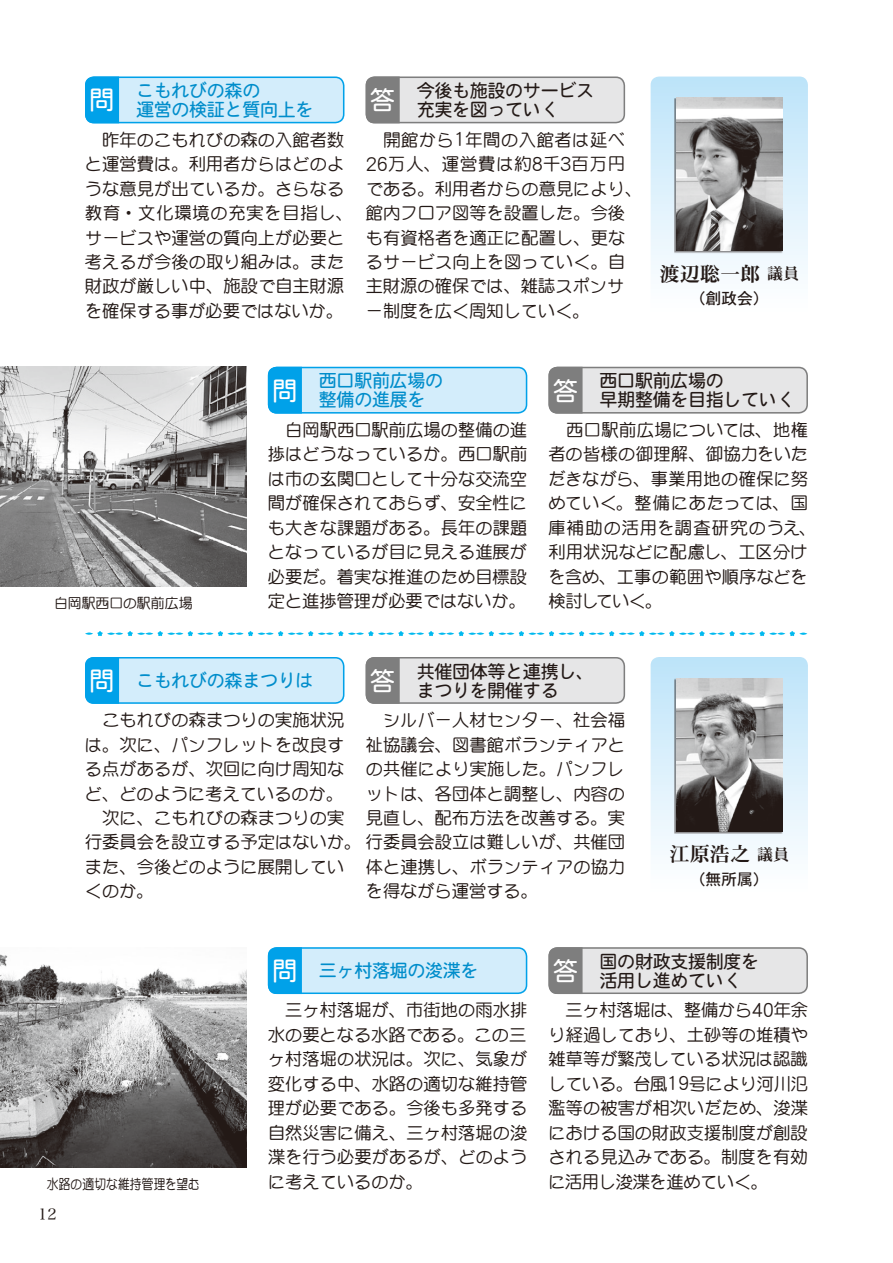
<style>
.page{position:relative;width:893px;height:1263px;background:#fff}
.page>*{position:absolute;margin:0;border:0;box-sizing:border-box;transform-origin:0 0}
.t1{font:20.25px "DFPHS Mincho CID W7";color:#231916}
.t2{font:18px/19.2px "DFPHS Maru Gothic CID W4";letter-spacing:-.02em;color:#231916}
.t3{font:18px/19.2px "DFPHS Maru Gothic CID W4";letter-spacing:-.02em;color:#008dcb}
.t4{font:500 17.25px/24.5px "DFP Maru Gothic CID";letter-spacing:.005em;color:#231916;text-align:justify}
.t5{font:15.9px "DFPHS Gothic CID W5";color:#231916}
.t6{font:15.45px "Hira Min Pro W3";color:#231916}
.t7{font:500 13.8px "DFP Maru Gothic CID";letter-spacing:.005em;color:#231916;scale:.85 1}
.t8{font:500 13.8px "DFP Maru Gothic CID";letter-spacing:.005em;color:#231916}
.s1{font-size:18.9px}
.s2{font-size:15.9px}
.s3{font-size:25.5px;color:#fff}
</style>
<div class="page">
<div style="left:268px;top:367px;width:259px;height:47px;background:#d3edfb;border-radius:9px"></div>
<div style="left:268px;top:367px;width:259px;height:47px;border:2px solid #00a1e9;border-radius:9px"></div>
<div style="left:268px;top:367px;width:34px;height:47px;background:#00a1e9"></div>
<div style="left:268px;top:947px;width:259px;height:47px;background:#d3edfb;border-radius:9px"></div>
<div style="left:268px;top:947px;width:259px;height:47px;border:2px solid #00a1e9;border-radius:9px"></div>
<div style="left:268px;top:947px;width:34px;height:47px;background:#00a1e9"></div>
<div style="left:85px;top:77px;width:259px;height:46px;background:#d3edfb;border-radius:9px"></div>
<div style="left:85px;top:77px;width:259px;height:46px;border:2px solid #00a1e9;border-radius:9px"></div>
<div style="left:85px;top:77px;width:34px;height:46px;background:#00a1e9"></div>
<div style="left:85px;top:657px;width:259px;height:47px;background:#d3edfb;border-radius:9px"></div>
<div style="left:85px;top:657px;width:259px;height:47px;border:2px solid #00a1e9;border-radius:9px"></div>
<div style="left:85px;top:657px;width:34px;height:47px;background:#00a1e9"></div>
<div style="left:549px;top:367px;width:259px;height:47px;background:#e6e6e7;border-radius:9px"></div>
<div style="left:549px;top:367px;width:259px;height:47px;border:2px solid #7e7e7e;border-radius:9px"></div>
<div style="left:549px;top:367px;width:34px;height:47px;background:#7e7e7e"></div>
<div style="left:549px;top:947px;width:259px;height:47px;background:#e6e6e7;border-radius:9px"></div>
<div style="left:549px;top:947px;width:259px;height:47px;border:2px solid #7e7e7e;border-radius:9px"></div>
<div style="left:549px;top:947px;width:34px;height:47px;background:#7e7e7e"></div>
<div style="left:366px;top:77px;width:259px;height:46px;background:#e6e6e7;border-radius:9px"></div>
<div style="left:366px;top:77px;width:259px;height:46px;border:2px solid #7e7e7e;border-radius:9px"></div>
<div style="left:366px;top:77px;width:34px;height:46px;background:#7e7e7e"></div>
<div style="left:366px;top:657px;width:259px;height:47px;background:#e6e6e7;border-radius:9px"></div>
<div style="left:366px;top:657px;width:259px;height:47px;border:2px solid #7e7e7e;border-radius:9px"></div>
<div style="left:366px;top:657px;width:34px;height:47px;background:#7e7e7e"></div>
<svg style="left:85px;top:631px;width:722px;height:5px"></svg>
<svg style="left:651px;top:77px;width:157px;height:197px"></svg>
<div style="left:674px;top:98px;width:108px;height:155px;background:#231916;opacity:.5"></div>
<img style="left:676px;top:98px;width:106px;height:153px">
<img style="left:0;top:367px;width:247px;height:220px">
<img style="left:0;top:954px;width:247px;height:213px">
<svg style="left:651px;top:657px;width:157px;height:198px"></svg>
<div style="left:674px;top:678px;width:108px;height:156px;background:#231916;opacity:.5"></div>
<img style="left:676px;top:678px;width:106px;height:153px">
<p class="t3" style="left:89px;top:81px;width:226px;text-align:center">こもれびの森の<br><sup>問</sup> 運営の検証と質向上を</p>
<p class="t4" style="left:85px;top:127px;width:270px;text-align:center">昨年のこもれびの森の入館者数<br>と運営費は。利用者からはどのような意見が出ているか。さらなる教育・文化環境の充実を目指し、サービスや運営の質向上が必要と考えるが今後の取り組みは。また財政が厳しい中、施設で自主財源を確保する事が必要ではないか。</p>
<p class="t2" style="left:370px;top:81px;width:226px;text-indent:47px">今後も施設のサービス<sup>答</sup> 充実を図っていく</p>
<p class="t4" style="left:366px;top:127px;width:278px;text-align:left;text-indent:18px">開館から<span class="s1">1</span>年間の入館者は延べ<br><span class="s1">26</span>万人、運営費は約<span class="s1">8</span>千<span class="s1">3</span>百万円である。利用者からの意見により、館内フロア図等を設置した。今後も有資格者を適正に配置し、更なるサービス向上を図っていく。自主財源の確保では、雑誌スポンサー制度を広く周知していく。</p>
<p class="t1" style="left:659px;top:263px;width:141px">渡辺聡一郎 <span class="s2">議員</span></p>
<p class="t5" style="left:689px;top:290px;width:81px">（創政会）</p>
<p class="t8" style="left:54px;top:596px;width:140px">白岡駅西口の駅前広場</p>
<p class="t3" style="left:272px;top:371px;width:173px;text-indent:47px">西口駅前広場の<sup>問</sup> 整備の進展を</p>
<p class="t4" style="left:268px;top:417px;width:261px;text-indent:17px">白岡駅西口駅前広場の整備の進捗はどうなっているか。西口駅前は市の玄関口として十分な交流空間が確保されておらず、安全性にも大きな課題がある。長年の課題となっているが目に見える進展が必要だ。着実な推進のため目標設定と進捗管理が必要ではないか。</p>
<p class="t2" style="left:553px;top:371px;width:243px;text-indent:47px">西口駅前広場の<br><sup>答</sup> 早期整備を目指していく</p>
<p class="t4" style="left:548px;top:417px;width:269px;text-align:left;text-indent:18px">西口駅前広場については、地権者の皆様の御理解、御協力をいただきながら、事業用地の確保に努めていく。整備にあたっては、国庫補助の活用を調査研究のうえ、利用状況などに配慮し、工区分けを含め、工事の範囲や順序などを検討していく。</p>
<p class="t3" style="left:89px;top:671px;width:226px"><span class="s3">問</span> こもれびの森まつりは</p>
<p class="t2" style="left:370px;top:661px;width:226px;text-indent:47px">共催団体等と連携し、<sup>答</sup> まつりを開催する</p>
<p class="t4" style="left:102px;top:707px;width:243px">こもれびの森まつりの実施状況</p>
<p class="t4" style="left:85px;top:732px;width:261px">は。次に、パンフレットを改良す</p>
<p class="t4" style="left:85px;top:756px;width:261px">る点があるが、次回に向け周知な</p>
<p class="t4" style="left:85px;top:781px;width:260px">ど、どのように考えているのか。</p>
<p class="t4" style="left:102px;top:805px;width:244px">次に、こもれびの森まつりの実</p>
<p class="t4" style="left:85px;top:830px;width:542px">行委員会を設立する予定はないか。行委員会設立は難しいが、共催団</p>
<p class="t4" style="left:85px;top:854px;width:261px">また、今後どのように展開してい</p>
<p class="t4" style="left:85px;top:879px;width:70px">くのか。</p>
<p class="t4" style="left:366px;top:707px;width:261px;text-indent:17px">シルバー人材センター、社会福祉協議会、図書館ボランティアとの共催により実施した。パンフレットは、各団体と調整し、内容の見直し、配布方法を改善する。実</p>
<p class="t4" style="left:366px;top:854px;width:261px">体と連携し、ボランティアの協力を得ながら運営する。</p>
<p class="t1" style="left:670px;top:843px;width:121px">江原浩之 <span class="s2">議員</span></p>
<p class="t5" style="left:689px;top:870px;width:81px">（無所属）</p>
<p class="t7" style="left:47px;top:1176px;width:181px">水路の適切な維持管理を望む</p>
<p class="t6" style="left:38px;top:1201px;width:20px">12</p>
<p class="t3" style="left:272px;top:961px;width:208px"><span class="s3">問</span> 三ヶ村落堀の浚渫を</p>
<p class="t4" style="left:268px;top:998px;width:261px;text-indent:17px">三ヶ村落堀が、市街地の雨水排水の要となる水路である。この三ヶ村落堀の状況は。次に、気象が変化する中、水路の適切な維持管理が必要である。今後も多発する自然災害に備え、三ヶ村落堀の浚渫を行う必要があるが、どのように考えているのか。</p>
<p class="t2" style="left:553px;top:951px;width:208px;text-indent:47px">国の財政支援制度を<sup>答</sup> 活用し進めていく</p>
<p class="t4" style="left:548px;top:998px;width:261px;text-indent:17px">三ヶ村落堀は、整備から<span class="s1">40</span>年余り経過しており、土砂等の堆積や雑草等が繁茂している状況は認識している。台風<span class="s1">19</span>号により河川氾濫等の被害が相次いだため、浚渫における国の財政支援制度が創設される見込みである。制度を有効に活用し浚渫を進めていく。</p>
</div>
